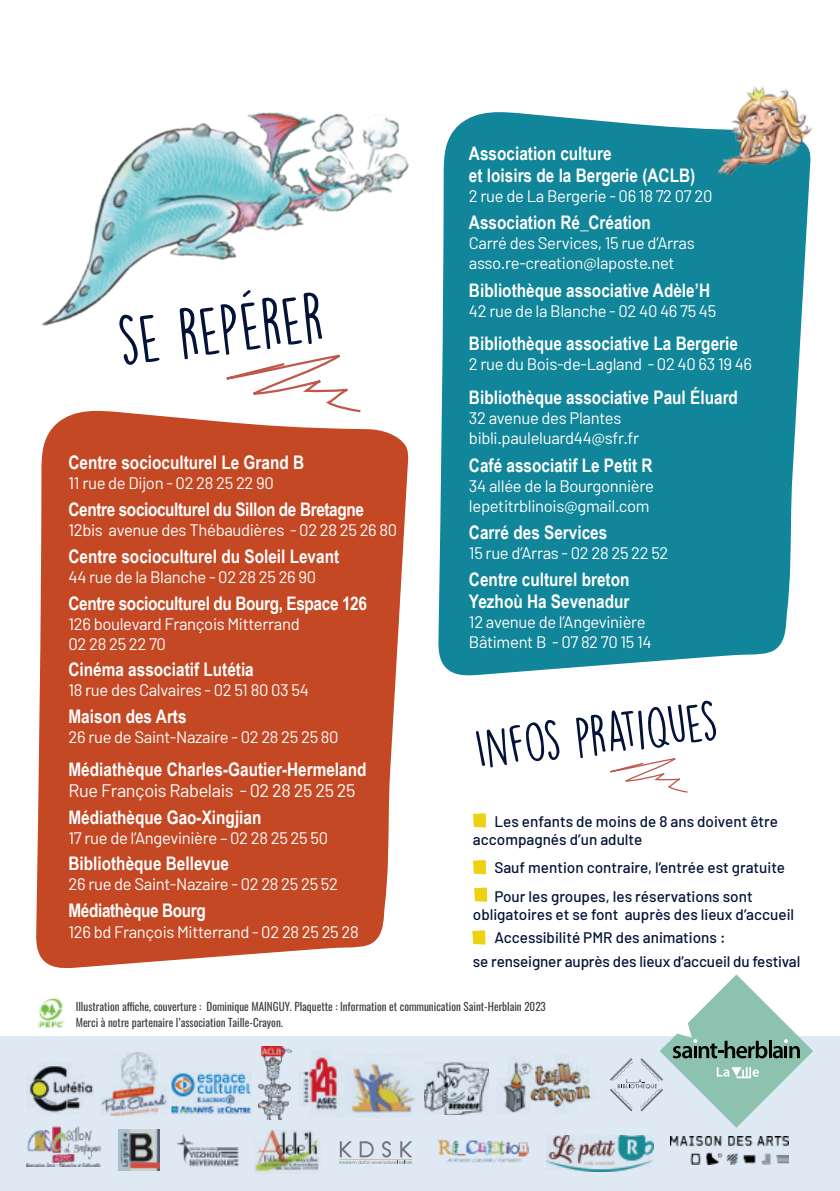
<style>
.page{position:relative;width:840px;height:1191px;background:#fff}
.page>*{position:absolute;margin:0;border:0;box-sizing:border-box;transform-origin:0 0}
.t1{font:62.4px "DK Lemon Yellow Sun";color:#031338}
.t2{font:50px "DK Lemon Yellow Sun";color:#031338}
.t3{font:700 18.8px/21.8px "Arial Narrow";color:#fff}
.t4{font:700 18.8px "Arial Narrow";letter-spacing:-.02em;color:#fff}
.t5{font:18px "Barlow";letter-spacing:-.02em;color:#fff}
.t6{font:16.6px/20px "Barlow";letter-spacing:-.02em;color:#fff}
.t7{font:500 15.2px/18.4px "Barlow";color:#031338}
.t8{font:11px/16px "Oswald";color:#404041}
</style>
<div class="page">
<div style="left:0;top:1036px;width:839px;height:155px;background:#dee9f4"></div>
<img style="left:42px;top:112px;width:367px;height:214px">
<img style="left:28px;top:1066px;width:65px;height:47px">
<img style="left:101px;top:1052px;width:66px;height:63px">
<img style="left:172px;top:1072px;width:79px;height:42px">
<svg style="left:609px;top:974px;width:203px;height:153px"></svg>
<img style="left:258px;top:1046px;width:34px;height:73px">
<img style="left:302px;top:1052px;width:40px;height:60px">
<img style="left:347px;top:1054px;width:68px;height:59px">
<img style="left:424px;top:1062px;width:64px;height:52px">
<img style="left:27px;top:1126px;width:73px;height:40px">
<img style="left:119px;top:1129px;width:41px;height:41px">
<img style="left:176px;top:1134px;width:63px;height:33px">
<img style="left:255px;top:1129px;width:64px;height:43px">
<div style="left:338px;top:1138px;width:76px;height:28px;background:linear-gradient(to right,#dee9f4,#dee9f4)"></div>
<svg style="left:339px;top:1141px;width:73px;height:22px"></svg>
<img style="left:438px;top:1139px;width:92px;height:24px">
<img style="left:503px;top:1055px;width:88px;height:58px">
<img style="left:546px;top:1135px;width:107px;height:36px">
<img style="left:670px;top:1136px;width:118px;height:28px">
<svg style="left:438px;top:112px;width:372px;height:564px;fill:#118599"></svg>
<svg style="left:36px;top:410px;width:372px;height:559px;fill:#c44824"></svg>
<svg style="left:610px;top:758px;width:78px;height:35px"></svg>
<svg style="left:473px;top:813px;width:13px;height:14px"></svg>
<svg style="left:473px;top:860px;width:13px;height:14px"></svg>
<svg style="left:474px;top:887px;width:13px;height:14px"></svg>
<svg style="left:472px;top:930px;width:13px;height:14px"></svg>
<svg style="left:168px;top:354px;width:195px;height:60px"></svg>
<img style="left:718px;top:87px;width:94px;height:87px">
<img style="left:38px;top:998px;width:27px;height:31px">
<h1 class="t1" style="left:114px;top:304px;width:208px;rotate:-7deg">se repérer</h1>
<p class="t3" style="left:68px;top:451px;width:237px">Centre socioculturel Le Grand B</p>
<p class="t6" style="left:68px;top:473px;width:207px">11 rue de Dijon - 02 28 25 22 90</p>
<p class="t4" style="left:68px;top:495px;width:297px">Centre socioculturel du Sillon de Bretagne</p>
<p class="t6" style="left:68px;top:519px;width:330px">12bis avenue des Thébaudières - 02 28 25 26 80</p>
<p class="t3" style="left:68px;top:544px;width:272px">Centre socioculturel du Soleil Levant</p>
<p class="t6" style="left:68px;top:566px;width:249px">44 rue de la Blanche - 02 28 25 26 90</p>
<p class="t4" style="left:68px;top:589px;width:300px">Centre socioculturel du Bourg, Espace 126</p>
<p class="t6" style="left:68px;top:613px;width:233px">126 boulevard François Mitterrand<br>02 28 25 22 70</p>
<p class="t3" style="left:68px;top:658px;width:187px">Cinéma associatif Lutétia</p>
<p class="t6" style="left:68px;top:680px;width:242px">18 rue des Calvaires - 02 51 80 03 54</p>
<p class="t3" style="left:68px;top:704px;width:120px">Maison des Arts</p>
<p class="t6" style="left:68px;top:726px;width:271px">26 rue de Saint-Nazaire - 02 28 25 25 80</p>
<p class="t3" style="left:68px;top:757px;width:299px">Médiathèque Charles-Gautier-Hermeland</p>
<p class="t5" style="left:68px;top:779px;width:288px">Rue François Rabelais - 02 28 25 25 25</p>
<p class="t3" style="left:68px;top:805px;width:194px">Médiathèque Gao-Xingjian</p>
<p class="t6" style="left:68px;top:827px;width:261px">17 rue de l’Angevinière – 02 28 25 25 50</p>
<p class="t3" style="left:68px;top:852px;width:162px">Bibliothèque Bellevue</p>
<p class="t6" style="left:68px;top:874px;width:271px">26 rue de Saint-Nazaire - 02 28 25 25 52</p>
<p class="t4" style="left:68px;top:896px;width:139px">Médiathèque Bourg</p>
<p class="t6" style="left:68px;top:921px;width:291px">126 bd François Mitterrand - 02 28 25 25 28</p>
<p class="t3" style="left:468px;top:142px;width:228px">Association culture<br>et loisirs de la Bergerie (ACLB)</p>
<p class="t6" style="left:468px;top:186px;width:245px">2 rue de La Bergerie - 06 18 72 07 20</p>
<p class="t3" style="left:468px;top:210px;width:183px">Association Ré_Création</p>
<p class="t6" style="left:468px;top:232px;width:227px">Carré des Services, 15 rue d’Arras asso.re-creation@laposte.net</p>
<p class="t3" style="left:468px;top:278px;width:242px">Bibliothèque associative Adèle’H</p>
<p class="t6" style="left:468px;top:300px;width:249px">42 rue de la Blanche - 02 40 46 75 45</p>
<p class="t3" style="left:468px;top:332px;width:270px">Bibliothèque associative La Bergerie</p>
<p class="t6" style="left:468px;top:354px;width:284px">2 rue du Bois-de-Lagland - 02 40 63 19 46</p>
<p class="t3" style="left:468px;top:385px;width:270px">Bibliothèque associative Paul Éluard</p>
<p class="t6" style="left:468px;top:407px;width:171px">32 avenue des Plantes bibli.pauleluard44@sfr.fr</p>
<p class="t3" style="left:468px;top:453px;width:185px">Café associatif Le Petit R</p>
<p class="t6" style="left:468px;top:475px;width:186px">34 allée de la Bourgonnière lepetitrblinois@gmail.com</p>
<p class="t3" style="left:468px;top:521px;width:140px">Carré des Services</p>
<p class="t6" style="left:468px;top:543px;width:201px">15 rue d’Arras - 02 28 25 22 52</p>
<p class="t3" style="left:468px;top:568px;width:162px">Centre culturel breton<br>Yezhoù Ha Sevenadur</p>
<p class="t6" style="left:468px;top:611px;width:184px">12 avenue de l’Angevinière<br>Bâtiment B - 07 82 70 15 14</p>
<h2 class="t2" style="left:471px;top:719px;width:245px;rotate:-7deg">Infos pratiques</h2>
<p class="t7" style="left:472px;top:811px;width:306px;text-indent:21px">Les enfants de moins de 8 ans doivent être accompagnés d’un adulte</p>
<p class="t7" style="left:494px;top:853px;width:292px;line-height:28.4px">Sauf mention contraire, l’entrée est gratuite<br>Pour les groupes, les réservations sont</p>
<p class="t7" style="left:472px;top:905px;width:322px">obligatoires et se font auprès des lieux d’accueil</p>
<p class="t7" style="left:494px;top:928px;width:232px">Accessibilité PMR des animations :</p>
<p class="t7" style="left:472px;top:951px;width:329px">se renseigner auprès des lieux d’accueil du festival</p>
<p class="t8" style="left:76px;top:997px;width:471px">Illustration affiche, couverture : Dominique MAINGUY. Plaquette : Information et communication Saint-Herblain 2023<br>Merci à notre partenaire l’association Taille-Crayon.</p>
</div>
